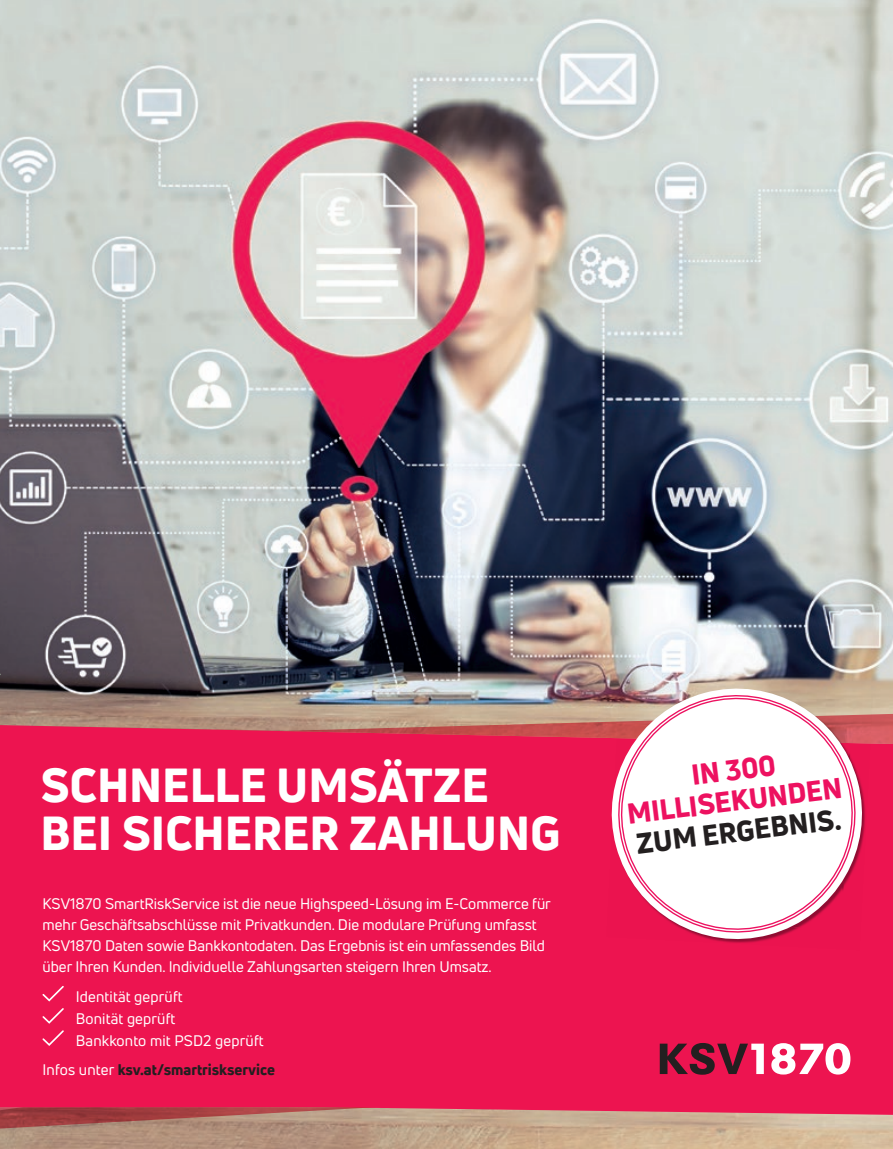
<style>
.page{position:relative;width:893px;height:1149px;background:#fff}
.page>*{position:absolute;margin:0;border:0;box-sizing:border-box;transform-origin:0 0}
.t1{font:800 46.5px "Uni Neue";color:#fff}
.t2{font:800 28.05px/30.6px "Uni Neue";color:#ed1160;text-align:center}
.t3{font:800 28.05px "Uni Neue";color:#231f20}
.t4{font:15px/21px "Uni Neue";color:#fff}
.t5{font:800 15px "Uni Neue";color:#231f20}
.s1{font-weight:400;color:#fff}
</style>
<div class="page">
<img style="left:0;top:0;width:893px;height:713px">
<img style="left:0;top:1129px;width:893px;height:19px">
<svg style="left:0;top:713px;width:893px;height:416px;background:#e71f54"></svg>
<svg style="left:771px;top:1042px;width:79px;height:32px"></svg>
<svg style="left:660px;top:1042px;width:104px;height:32px;background:#982a49"></svg>
<svg style="left:42px;top:985px;width:22px;height:16px"></svg>
<svg style="left:42px;top:1007px;width:22px;height:16px"></svg>
<svg style="left:42px;top:1029px;width:22px;height:16px"></svg>
<svg style="left:598px;top:674px;width:277px;height:278px;background:#d64367"></svg>
<svg style="left:606px;top:682px;width:262px;height:262px"></svg>
<h1 class="t1" style="left:40px;top:753px;width:117px">SCHNELLE</h1>
<h1 class="t1" style="left:276px;top:753px;width:158px">UMSÄTZE</h1>
<h1 class="t1" style="left:40px;top:801px;width:214px">BEI SICHERER</h1>
<h1 class="t1" style="left:349px;top:801px;width:121px">ZAHLUN</h1>
<h1 class="t1" style="left:530px;top:801px;width:32px">G</h1>
<p class="t4" style="left:43px;top:892px;width:510px">KSV1870 SmartRiskService ist die neue H ighspeed-Lösung im E-Commerce für mehr Geschäftsabschlüsse mit Privatkunden. Die modulare Prüfung umfasst KSV1870 Daten sowie Bankkontodaten. Das Ergebnis ist ein umfassendes Bild über I hren Kunden. I ndividuelle Zahlungsarten steigern I hren U msatz.</p>
<p class="t4" style="left:76px;top:984px;width:189px;line-height:22.2px">Identität geprüft<br>Bonität geprüft<br>Bankkonto mit PSD2 geprüft</p>
<p class="t5" style="left:43px;top:1058px;width:234px"><span class="s1">I nfos unter</span> ksv.at/smartriskservice</p>
<h2 class="t2" style="left:622px;top:767px;width:218px;rotate:-7deg">In 300<br>Millis ekunden</h2>
<h2 class="t3" style="left:634px;top:824px;width:208px;rotate:-7deg">zum Ergebnis .</h2>
</div>
